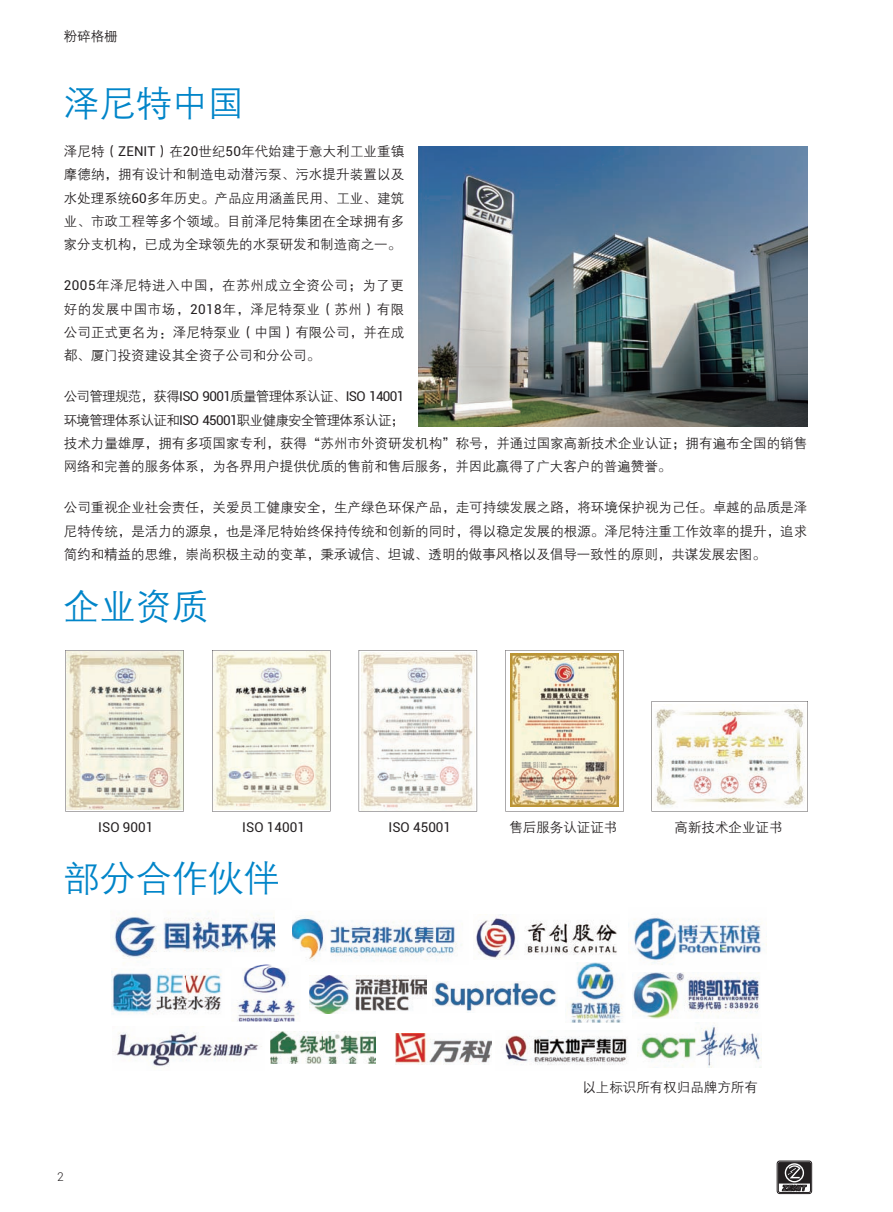
<style>
.page{position:relative;width:893px;height:1212px;background:#fff}
.page>*{position:absolute;margin:0;border:0;box-sizing:border-box;transform-origin:0 0}
.t1{font:36px "FZZDXJW GB1 0";color:#0185c9}
.t2{font:13.5px/23.2px "FZZDXJW GB1 0";color:#231f20;text-align:justify}
.t3{font:13.5px "Roboto";color:#231f20}
.t4{font:300 12px "Roboto";color:#231f20}
.s1{font-family:"Roboto"}
</style>
<div class="page">
<div style="left:777px;top:1160px;width:35px;height:34px;border:1px solid #231f20;border-radius:3px"></div>
<div style="left:778px;top:1162px;width:33px;height:30px;border:1px solid #231f20;border-radius:2px"></div>
<svg style="left:778px;top:1162px;width:32px;height:29px"></svg>
<img style="left:419px;top:147px;width:389px;height:279px">
<svg style="left:65px;top:650px;width:119px;height:161px;background:#e5e1d1"></svg>
<svg style="left:212px;top:650px;width:118px;height:161px"></svg>
<svg style="left:359px;top:650px;width:118px;height:161px"></svg>
<img style="left:505px;top:650px;width:119px;height:161px">
<svg style="left:651px;top:701px;width:157px;height:110px"></svg>
<img style="left:505px;top:1035px;width:123px;height:30px">
<img style="left:638px;top:1025px;width:123px;height:42px">
<img style="left:395px;top:1033px;width:97px;height:32px">
<img style="left:271px;top:1031px;width:105px;height:33px">
<img style="left:113px;top:1032px;width:149px;height:35px">
<img style="left:112px;top:968px;width:110px;height:46px">
<img style="left:292px;top:917px;width:170px;height:44px">
<img style="left:634px;top:917px;width:132px;height:48px">
<img style="left:112px;top:911px;width:164px;height:53px">
<img style="left:309px;top:976px;width:117px;height:37px">
<img style="left:433px;top:981px;width:125px;height:30px">
<img style="left:476px;top:914px;width:141px;height:45px">
<img style="left:232px;top:968px;width:66px;height:54px">
<svg style="left:292px;top:957px;width:9px;height:4px"></svg>
<img style="left:231px;top:957px;width:45px;height:11px">
<img style="left:632px;top:972px;width:128px;height:46px">
<img style="left:567px;top:962px;width:56px;height:60px">
<p class="t2" style="left:64px;top:25px;width:55px">粉碎格栅</p>
<h1 class="t1" style="left:64px;top:84px;width:181px">泽尼特中国</h1>
<p class="t2" style="left:64px;top:140px;width:342px">泽尼特（<span class="s1">ZENIT</span>）在<span class="s1">20</span>世纪<span class="s1">50</span>年代始建于意大利工业重镇摩德纳，拥有设计和制造电动潜污泵、污水提升装置以及水处理系统<span class="s1">60</span>多年历史。产品应用涵盖民用、工业、建筑业、市政工程等多个领域。目前泽尼特集团在全球拥有多家分支机构，已成为全球领先的水泵研发和制造商之一。</p>
<p class="t2" style="left:64px;top:275px;width:342px"><span class="s1">2005</span>年泽尼特进入中国，在苏州成立全资公司；为了更好的发展中国市场，<span class="s1">2018</span>年，泽尼特泵业（苏州）有限公司正式更名为：泽尼特泵业（中国）有限公司，并在成都、厦门投资建设其全资子公司和分公司。</p>
<p class="t2" style="left:64px;top:386px;width:745px;text-align:left">公司管理规范，获得<span class="s1">ISO 9001</span>质量管理体系认证、<span class="s1">ISO 14001<br></span>环境管理体系认证和<span class="s1">ISO 45001</span>职业健康安全管理体系认证；<br>技术力量雄厚，拥有多项国家专利，获得“苏州市外资研发机构”称号，并通过国家高新技术企业认证；拥有遍布全国的销售网络和完善的服务体系，为各界用户提供优质的售前和售后服务，并因此赢得了广大客户的普遍赞誉。</p>
<p class="t2" style="left:64px;top:497px;width:745px">公司重视企业社会责任，关爱员工健康安全，生产绿色环保产品，走可持续发展之路，将环境保护视为己任。卓越的品质是泽尼特传统，是活力的源泉，也是泽尼特始终保持传统和创新的同时，得以稳定发展的根源。泽尼特注重工作效率的提升，追求简约和精益的思维，崇尚积极主动的变革，秉承诚信、坦诚、透明的做事风格以及倡导一致性的原则，共谋发展宏图。</p>
<h1 class="t1" style="left:64px;top:587px;width:145px">企业资质</h1>
<p class="t3" style="left:98px;top:818px;width:57px">ISO 9001</p>
<p class="t3" style="left:242px;top:818px;width:64px">ISO 14001</p>
<p class="t3" style="left:389px;top:818px;width:64px">ISO 45001</p>
<p class="t2" style="left:509px;top:816px;width:109px">售后服务认证证书</p>
<p class="t2" style="left:674px;top:816px;width:110px">高新技术企业证书</p>
<h1 class="t1" style="left:64px;top:859px;width:217px">部分合作伙伴</h1>
<p class="t4" style="left:57px;top:1169px;width:8px">2</p>
<p class="t2" style="left:582px;top:1076px;width:177px">以上标识所有权归品牌方所有</p>
</div>
